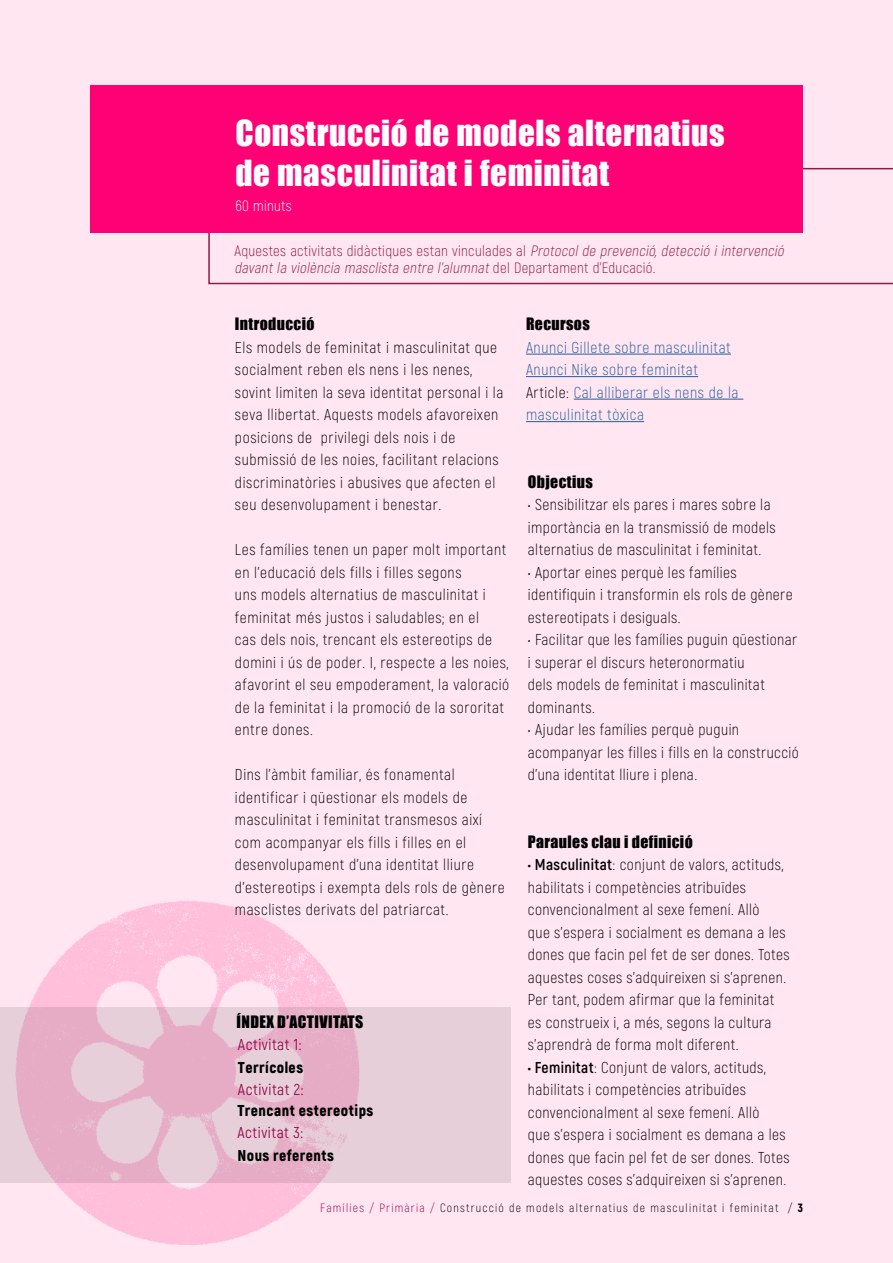
<style>
.page{position:relative;width:893px;height:1263px;background:#fff}
.page>*{position:absolute;margin:0;border:0;box-sizing:border-box;transform-origin:0 0}
.t1{font:33px/39.6px "Impact";letter-spacing:.02em;color:#fff}
.t2{font:300 15.75px/22.5px "Akrobat";letter-spacing:.03em;color:#000}
.t3{font:300 15.75px/22.5px "Akrobat";letter-spacing:.04em;color:#215e9e}
.t4{font:15.75px "Impact";letter-spacing:.025em;color:#000}
.t5{font:900 15.75px/21.3px "Akrobat";letter-spacing:.03em;color:#000}
.t6{font:15.75px/23px "Akrobat";letter-spacing:.035em;color:#940045}
.t7{font:italic 300 15px/16.5px "Akrobat";color:#8f1f45}
.t8{font:300 15px "Akrobat";letter-spacing:.02em;color:#fff}
.t9{font:300 12px "Akrobat";letter-spacing:.1em;color:#000}
.s1{font-style:normal}
.s2{font-weight:900;color:#000}
.s3{font-weight:400;color:#940045}
.s4{color:#000}
.s5{font-weight:700}
.s6{color:#940045}
.s7{font-weight:900}
</style>
<div class="page">
<div style="left:0;top:0;width:893px;height:1262px;background:#ffe6f1"></div>
<hr style="left:526px;top:354px;width:205px;height:1px;background:#215e9e">
<hr style="left:526px;top:376px;width:172px;height:1px;background:#215e9e">
<hr style="left:574px;top:399px;width:169px;height:1px;background:#215e9e">
<hr style="left:526px;top:421px;width:118px;height:1px;background:#215e9e">
<svg style="left:208px;top:168px;width:685px;height:116px"></svg>
<div style="left:90px;top:85px;width:713px;height:147px;background:#ff0075"></div>
<div style="left:0;top:1007px;width:511px;height:176px;background:#e6cfd9"></div>
<img style="left:0;top:900px;width:384px;height:363px">
<h2 class="t1" style="left:235px;top:112px;width:491px">Construcció de models alternatius de masculinitat i feminitat</h2>
<h2 class="t8" style="left:235px;top:197px;width:58px">60 minuts</h2>
<p class="t7" style="left:234px;top:243px;width:554px"><span class="s1">Aquestes activitats didàctiques estan vinculades al</span> Protocol de prevenció, detecció i intervenció davant la violència masclista entre l’alumnat <span class="s1">d e l D e p a rt a m e n t d ’ E d u c a c i ó .</span></p>
<h3 class="t4" style="left:235px;top:312px;width:81px">Introducció</h3>
<p class="t2" style="left:235px;top:336px;width:270px">Els models de feminitat i masculinitat que socialment reben els nens i les nenes, sovint limiten la seva identitat personal i la seva llibertat. Aquests models afavoreixen posicions de privilegi dels nois i de submissió de les noies, facilitant relacions discriminatòries i abusives que afecten el seu desenvolupament i benestar.</p>
<p class="t2" style="left:235px;top:538px;width:276px">Les famílies tenen un paper molt important en l’educació dels fills i filles segons<br>uns models alternatius de masculinitat i feminitat més justos i saludables; en el<br>cas dels nois, trencant els estereotips de domini i ús de poder. I, respecte a les noies, afavorint el seu empoderament, la valoració de la feminitat i la promoció de la sororitat entre dones.</p>
<p class="t2" style="left:235px;top:763px;width:271px">Dins l’àmbit familiar, és fonamental identificar i qüestionar els models de masculinitat i feminitat transmesos així com acompanyar els fills i filles en el desenvolupament d’una identitat lliure d’estereotips i exempta dels rols de gènere masclistes derivats del patriarcat.</p>
<h3 class="t4" style="left:236px;top:1009px;width:128px">ÍNDEX D’ACTIVITATS</h3>
<p class="t6" style="left:238px;top:1033px;width:67px">Activitat 1:<br><span class="s2">Terrícoles</span></p>
<p class="t5" style="left:237px;top:1078px;width:138px"><span class="s3">Activitat 2:<br></span>Trencant estereotips</p>
<p class="t5" style="left:237px;top:1121px;width:98px;line-height:23px"><span class="s3">Activitat 3:<br></span>Nous referents</p>
<h3 class="t4" style="left:526px;top:312px;width:65px">Recursos</h3>
<p class="t3" style="left:526px;top:336px;width:206px">Anunci Gillete sobre masculinitat</p>
<p class="t3" style="left:526px;top:358px;width:174px">Anunci Nike sobre feminitat</p>
<p class="t3" style="left:526px;top:381px;width:214px"><span class="s4">Article:</span> Cal alliberar els nens de la masculinitat tòxica</p>
<h3 class="t4" style="left:528px;top:469px;width:66px">Objectius</h3>
<p class="t2" style="left:528px;top:493px;width:249px">• Sensibilitzar els pares i mares sobre la importància en la transmissió de models alternatius de masculinitat i feminitat.</p>
<p class="t2" style="left:528px;top:561px;width:266px">• Aportar eines perquè les famílies identifiquin i transformin els rols de gènere estereotipats i desiguals.</p>
<p class="t2" style="left:528px;top:628px;width:271px">• Facilitar que les famílies puguin qüestionar i superar el discurs heteronormatiu<br>dels models de feminitat i masculinitat dominants.</p>
<p class="t2" style="left:528px;top:718px;width:272px">• Ajudar les famílies perquè puguin acompanyar les filles i fills en la construcció d’una identitat lliure i plena.</p>
<h3 class="t4" style="left:528px;top:829px;width:166px">Paraules clau i definició</h3>
<p class="t2" style="left:528px;top:853px;width:263px"><span class="s5">• Masculinitat</span>: conjunt de valors, actituds, habilitats i competències atribuïdes convencionalment al sexe femení. Allò<br>que s’espera i socialment es demana a les dones que facin pel fet de ser dones. Totes aquestes coses s’adquireixen si s’aprenen.<br>Per tant, podem afirmar que la feminitat es construeix i, a més, segons la cultura s’aprendrà de forma molt diferent.</p>
<p class="t2" style="left:528px;top:1056px;width:263px"><span class="s5">• Feminitat</span>: Conjunt de valors, actituds, habilitats i competències atribuïdes convencionalment al sexe femení. Allò<br>que s’espera i socialment es demana a les dones que facin pel fet de ser dones. Totes aquestes coses s’adquireixen si s’aprenen.</p>
<p class="t9" style="left:320px;top:1201px;width:484px"><span class="s6">Famílies / Primària /</span> Construcció de models alternatius de masculinitat i feminitat / <span class="s7">3</span></p>
</div>
